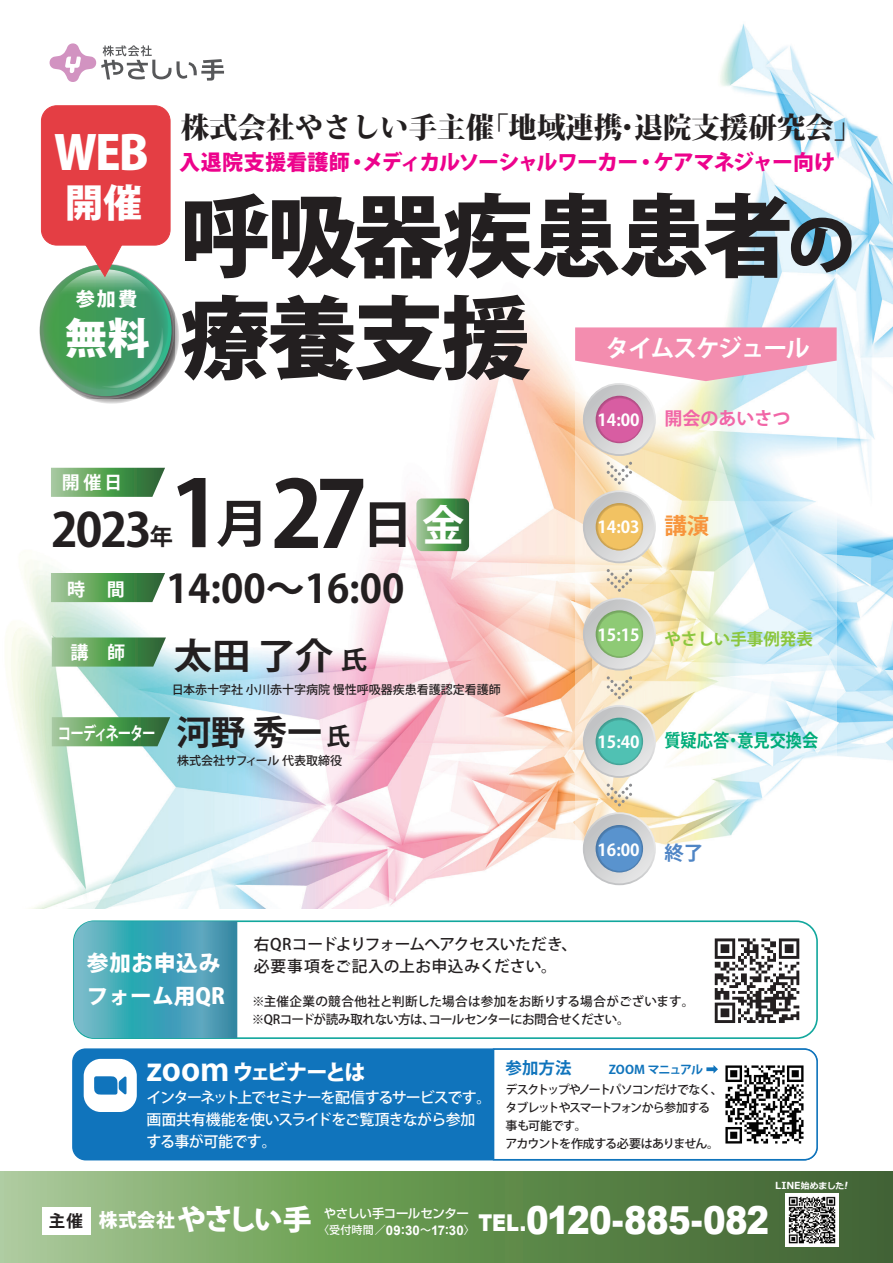
<style>
.page{position:relative;width:893px;height:1263px;background:#fff}
.page>*{position:absolute;margin:0;border:0;box-sizing:border-box;transform-origin:0 0}
.t1{font:700 91.5px "Koz Go Pro";color:#231f20}
.t2{font:800 90px/102px "Koz Go Pro";letter-spacing:-.03em;color:#231f20}
.t3{font:700 51.45px "Koz Go Pro";color:#231f20}
.t4{font:700 46.5px "Koz Go Pro";color:#231f20}
.t5{font:800 46.5px "Koz Go Pro";color:#fff}
.t6{font:800 42.6px "Koz Go Pro";color:#fff}
.t7{font:700 39px "Koz Go Pro";color:#231f20}
.t8{font:900 38.55px "Arial";letter-spacing:-.02em;color:#fff;scale:.88 1}
.t9{font:800 38.55px "Koz Go Pro";color:#fff}
.t10{font:700 35.85px "Koz Go Pro";color:#231f20;scale:1.07 1}
.t11{font:700 34.5px "Koz Go Pro";color:#231f20}
.t12{font:800 28.95px "Koz Go Pro";letter-spacing:-.075em;color:#fff}
.t13{font:800 28.8px "Koz Min Pro";color:#231f20}
.t14{font:700 24px "Koz Go Pro";letter-spacing:-.06em;color:#fff}
.t15{font:700 22.5px "Koz Go Pro";color:#f7943c}
.t16{font:800 21.75px/32.1px "Koz Go Pro";color:#fff}
.t17{font:800 21.15px "Koz Go Pro";letter-spacing:-.045em;color:#ed028c}
.t18{font:800 21.15px "Koz Go Pro";letter-spacing:-.1em;color:#fff}
.t19{font:700 19.5px "Koz Go Pro";color:#4f85c5}
.t20{font:800 19.2px "Koz Go Pro";color:#fff}
.t21{font:700 18px "Koz Go Pro";color:#00ac79;scale:.9 1}
.t22{font:700 18px "Koz Go Pro";letter-spacing:-.08em;color:#fff}
.t23{font:700 18px "Koz Go Pro";letter-spacing:-.105em;color:#fff;scale:.75 1}
.t24{font:700 18px "Koz Go Pro";color:#f166a7}
.t25{font:700 16.5px "Koz Go Pro";color:#fff}
.t26{font:700 16.5px "Koz Go Pro";color:#8bc63e}
.t27{font:700 16.5px "Koz Go Pro";color:#1074bc}
.t28{font:700 16.5px "Koz Go Pro";color:#231f20}
.t29{font:500 15.75px/22.4px "Koz Go Pro";letter-spacing:-.005em;color:#231f20}
.t30{font:500 15px/22.2px "Koz Go Pro";letter-spacing:-.05em;color:#fff}
.t31{font:700 13.2px "Arial";letter-spacing:.015em;color:#fff}
.t32{font:500 12.6px/17.7px "Koz Go Pro";letter-spacing:-.025em;color:#231f20}
.t33{font:500 12.45px "Shin Go Pro";letter-spacing:-.025em;color:#fff}
.t34{font:500 12px/17.7px "Koz Go Pro";letter-spacing:-.09em;color:#231f20}
.t35{font:500 12px "Koz Go Pro";color:#231f20}
.t36{font:700 12px "Koz Go Pro";letter-spacing:-.085em;color:#1074bc;scale:1.04 1}
.t37{font:700 8.7px "Meiryo";letter-spacing:-.02em;color:#fff}
.s1{font-size:67.5px}
.s2{font-size:42.3px;color:#fff}
.s3{font-size:23.25px}
.s4{font-size:24.9px}
.s5{font-size:24px}
.s6{font-weight:700;font-size:31.2px}
.s7{font-size:18.75px}
.s8{font-size:23.1px}
.s9{font-family:"Koz Go Pro";font-weight:500;font-size:11.1px}
.s10{font-size:9.75px}
</style>
<div class="page">
<svg style="left:0;top:1171px;width:893px;height:92px;background:#6b9458"></svg>
<img style="left:5px;top:24px;width:888px;height:885px">
<svg style="left:44px;top:269px;width:135px;height:135px"></svg>
<svg style="left:39px;top:264px;width:135px;height:135px"></svg>
<svg style="left:40px;top:264px;width:132px;height:132px"></svg>
<div style="left:43px;top:264px;width:125px;height:126px;background:linear-gradient(to right,#589a57,#39a682);border-radius:50%"></div>
<svg style="left:101px;top:326px;width:62px;height:62px"></svg>
<svg style="left:50px;top:269px;width:112px;height:112px;background:#439c60"></svg>
<div style="left:32px;top:26px;width:210px;height:67px;background:#fff"></div>
<svg style="left:50px;top:43px;width:174px;height:39px"></svg>
<div style="left:41px;top:106px;width:129px;height:139px;background:#e43e44;border-radius:15px"></div>
<div style="left:41px;top:105px;width:129px;height:140px;border:1px solid #e43e44;border-radius:15px"></div>
<svg style="left:84px;top:243px;width:39px;height:35px"></svg>
<svg style="left:416px;top:498px;width:53px;height:53px;background:#5f9b5d"></svg>
<svg style="left:51px;top:468px;width:114px;height:29px;background:#66a265"></svg>
<svg style="left:51px;top:573px;width:114px;height:29px;background:#65a164"></svg>
<svg style="left:52px;top:637px;width:114px;height:30px;background:#65a267"></svg>
<svg style="left:52px;top:717px;width:118px;height:29px;background:#5f9f63"></svg>
<div style="left:73px;top:920px;width:745px;height:119px;border:2px solid #12a79d;border-radius:20px"></div>
<div style="left:73px;top:1049px;width:744px;height:111px;background:#1074bc;border-radius:13px"></div>
<div style="left:72px;top:1048px;width:746px;height:112px;border:2px solid #1074bc;border-radius:13px"></div>
<div style="left:84px;top:1059px;width:53px;height:53px;background:#fff;border-radius:17px"></div>
<svg style="left:94px;top:1076px;width:33px;height:18px"></svg>
<svg style="left:492px;top:1048px;width:326px;height:113px;background:#e0e4e7"></svg>
<svg style="left:74px;top:921px;width:163px;height:117px;background:#49a5b9"></svg>
<svg style="left:715px;top:938px;width:84px;height:85px"></svg>
<div style="left:785px;top:1193px;width:54px;height:53px;background:#fff"></div>
<img style="left:788px;top:1196px;width:48px;height:48px">
<div style="left:43px;top:1207px;width:48px;height:27px;background:#fff"></div>
<svg style="left:575px;top:381px;width:262px;height:508px"></svg>
<svg style="left:607px;top:462px;width:25px;height:22px"></svg>
<svg style="left:607px;top:569px;width:25px;height:23px"></svg>
<svg style="left:607px;top:676px;width:25px;height:23px"></svg>
<svg style="left:607px;top:784px;width:25px;height:22px"></svg>
<svg style="left:583px;top:383px;width:73px;height:73px"></svg>
<svg style="left:585px;top:385px;width:69px;height:69px;background:#d1d0d2"></svg>
<svg style="left:596px;top:396px;width:47px;height:47px;background:#d35b9e"></svg>
<svg style="left:583px;top:490px;width:73px;height:73px"></svg>
<svg style="left:585px;top:492px;width:69px;height:69px;background:#d1d1d1"></svg>
<svg style="left:596px;top:503px;width:47px;height:47px;background:#ecbd60"></svg>
<svg style="left:583px;top:598px;width:73px;height:73px"></svg>
<svg style="left:585px;top:599px;width:69px;height:70px;background:#d1d2d2"></svg>
<svg style="left:596px;top:610px;width:47px;height:48px;background:#8bc573"></svg>
<svg style="left:583px;top:705px;width:73px;height:73px"></svg>
<svg style="left:585px;top:707px;width:69px;height:69px;background:#cfd1d2"></svg>
<svg style="left:596px;top:718px;width:47px;height:47px;background:#4ebcaf"></svg>
<svg style="left:583px;top:812px;width:73px;height:73px"></svg>
<svg style="left:585px;top:814px;width:69px;height:69px;background:#cfd1d3"></svg>
<svg style="left:596px;top:825px;width:47px;height:47px;background:#578fc9"></svg>
<svg style="left:575px;top:327px;width:262px;height:54px;background:#f1a1be"></svg>
<svg style="left:845px;top:1182px;width:3px;height:7px"></svg>
<h3 class="t5" style="left:54px;top:122px;width:96px">WEB</h3>
<h3 class="t9" style="left:65px;top:177px;width:79px">開催</h3>
<h3 class="t20" style="left:76px;top:287px;width:63px">参加費</h3>
<h3 class="t6" style="left:65px;top:311px;width:87px">無料</h3>
<h3 class="t13" style="left:181px;top:106px;width:683px">株式会社やさしい手主催「地域連携・退院支援研究会」</h3>
<h3 class="t17" style="left:179px;top:149px;width:657px">入退院支援看護師・メディカルソーシャルワーカー・ケアマネジャー向け</h3>
<h2 class="t2" style="left:180px;top:192px;width:677px">呼吸器疾患患者<span class="s1">の</span>療養支援</h2>
<h3 class="t14" style="left:605px;top:333px;width:206px">タイムスケジュール</h3>
<h3 class="t25" style="left:597px;top:409px;width:44px">14:00</h3>
<h3 class="t24" style="left:664px;top:407px;width:127px">開会のあいさつ</h3>
<h3 class="t22" style="left:62px;top:471px;width:62px">開催日</h3>
<h1 class="t1" style="left:170px;top:455px;width:199px">1 27</h1>
<h3 class="t3" style="left:216px;top:490px;width:54px">月</h3>
<h3 class="t3" style="left:361px;top:491px;width:105px">日<span class="s2">金</span></h3>
<h3 class="t4" style="left:51px;top:500px;width:124px">2023<span class="s3">年</span></h3>
<h3 class="t22" style="left:67px;top:578px;width:59px">時　間</h3>
<h3 class="t22" style="left:70px;top:641px;width:56px">講 師</h3>
<h3 class="t23" style="left:58px;top:722px;width:132px">コーディネーター</h3>
<h3 class="t7" style="left:166px;top:564px;width:240px">14:00～16:00</h3>
<h3 class="t10" style="left:174px;top:633px;width:182px">太田 了介<span class="s4">氏</span></h3>
<p class="t35" style="left:172px;top:682px;width:330px">日本赤十字社 小川赤十字病院 慢性呼吸器疾患看護認定看護師</p>
<h3 class="t11" style="left:176px;top:710px;width:175px">河野 秀一<span class="s5">氏</span></h3>
<p class="t35" style="left:177px;top:753px;width:167px">株式会社サフィール 代表取締役</p>
<h3 class="t25" style="left:597px;top:517px;width:44px">14:03</h3>
<h3 class="t15" style="left:664px;top:512px;width:46px">講演</h3>
<h3 class="t25" style="left:597px;top:624px;width:44px">15:15</h3>
<h3 class="t26" style="left:664px;top:629px;width:150px">やさしい手事例発表</h3>
<h3 class="t25" style="left:597px;top:731px;width:44px">15:40</h3>
<h3 class="t21" style="left:664px;top:729px;width:172px">質疑応答・意見交換会</h3>
<h3 class="t25" style="left:597px;top:839px;width:44px">16:00</h3>
<h3 class="t19" style="left:664px;top:841px;width:40px">終了</h3>
<h3 class="t16" style="left:87px;top:949px;width:139px">参加お申込みフォーム用QR</h3>
<p class="t29" style="left:254px;top:934px;width:325px">右QRコードよりフォームへアクセスいただき、必要事項をご記入の上お申込みください。</p>
<p class="t32" style="left:252px;top:993px;width:444px">※主催企業の競合他社と判断した場合は参加をお断りする場合がございます。※QRコードが読み取れない方は、コールセンターにお問合せください。</p>
<h3 class="t28" style="left:49px;top:1210px;width:36px">主催</h3>
<h3 class="t27" style="left:506px;top:1057px;width:67px">参加方法</h3>
<p class="t36" style="left:609px;top:1062px;width:92px">ZOOM マニュアル</p>
<h3 class="t18" style="left:147px;top:1058px;width:221px"><span class="s6">zoom</span> ウェビナーとは</h3>
<p class="t30" style="left:147px;top:1087px;width:346px">インターネット上でセミナーを配信するサービスです。画面共有機能を使いスライドをご覧頂きながら参加する事が可能です。</p>
<p class="t34" style="left:506px;top:1082px;width:219px">デスクトップやノートパソコンだけでなく、タブレットやスマートフォンから参加する事も可能です。<br>アカウントを作成する必要はありません。</p>
<h3 class="t12" style="left:99px;top:1201px;width:214px"><span class="s7">株式会社</span>やさしい手</h3>
<h3 class="t8" style="left:479px;top:1192px;width:332px"><span class="s8">TEL.</span>0120-885-082</h3>
<p class="t33" style="left:324px;top:1203px;width:147px">やさしい手コールセンター</p>
<p class="t31" style="left:318px;top:1220px;width:158px"><span class="s9">〈受付時間／</span>09:30<span class="s9">～</span>17:30<span class="s9">〉</span></p>
<p class="t37" style="left:775px;top:1180px;width:71px"><span class="s10">LINE</span>始めました</p>
</div>
